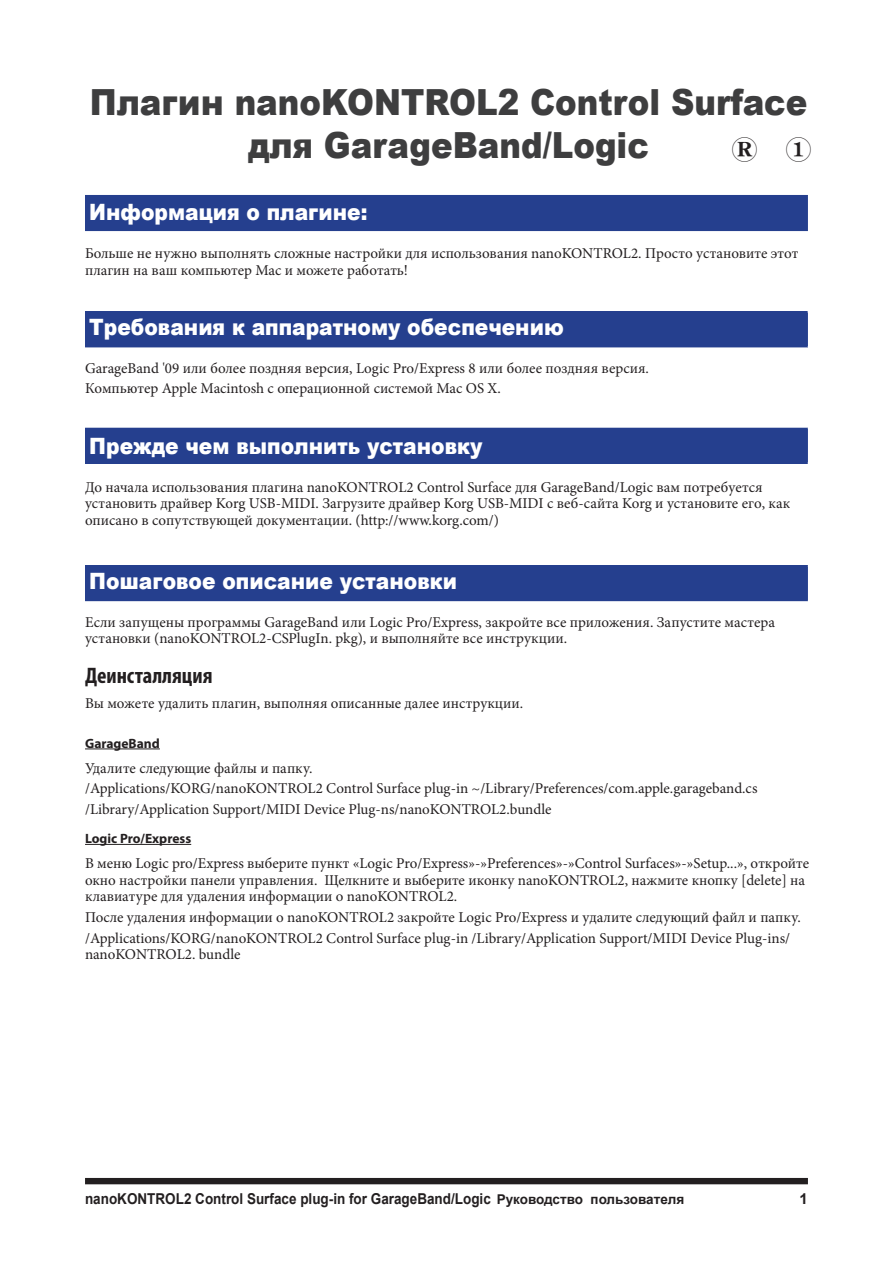
<style>
.page{position:relative;width:893px;height:1263px;background:#fff}
.page>*{position:absolute;margin:0;border:0;box-sizing:border-box;transform-origin:0 0}
._30{font:900 36px/43.2px "Arial";color:#3e3e3f;text-align:center;scale:.9 1}
.бел_14{font:900 22.5px "Arial";color:#fff;scale:.9 1}
._15{font:700 condensed 22.5px "Myriad Pro";color:#231f20}
.основной{font:15px/16.5px "Minion Pro";color:#231f20}
.t1{font:700 15px "Arial";color:#231f20;scale:.9 1}
.t2{font:700 15px "Arial";color:#231f20}
.основной-2{font:700 13.5px "Arial";color:#231f20}
._9{font:700 13.5px "Myriad Pro";color:#231f20}
._15_new{font:700 13.5px "Myriad Pro";color:#231f20}
</style>
<div class="page">
<div style="left:85px;top:1178px;width:723px;height:6px;background:#231f20"></div>
<div style="left:86px;top:195px;width:721px;height:35px;background:#253f8e"></div>
<hr style="left:85px;top:195px;width:723px;height:1px;background:#253f8e">
<hr style="left:807px;top:196px;width:1px;height:34px;background:#253f8e">
<hr style="left:85px;top:230px;width:723px;height:1px;background:#253f8e">
<div style="left:86px;top:312px;width:721px;height:35px;background:#253f8e"></div>
<hr style="left:85px;top:311px;width:723px;height:1px;background:#253f8e">
<hr style="left:807px;top:312px;width:1px;height:34px;background:#253f8e">
<hr style="left:85px;top:346px;width:723px;height:1px;background:#253f8e">
<div style="left:86px;top:428px;width:721px;height:35px;background:#253f8e"></div>
<hr style="left:85px;top:428px;width:723px;height:1px;background:#253f8e">
<hr style="left:807px;top:429px;width:1px;height:34px;background:#253f8e">
<hr style="left:85px;top:463px;width:723px;height:1px;background:#253f8e">
<div style="left:86px;top:566px;width:721px;height:35px;background:#253f8e"></div>
<hr style="left:85px;top:565px;width:723px;height:1px;background:#253f8e">
<hr style="left:807px;top:566px;width:1px;height:34px;background:#253f8e">
<hr style="left:85px;top:600px;width:723px;height:1px;background:#253f8e">
<hr style="left:85px;top:748px;width:75px;height:1px;background:#231f20">
<hr style="left:85px;top:844px;width:106px;height:1px;background:#231f20">
<p class="_30" style="left:90px;top:79px;width:799px">Плагин nanoKONTROL2 Control Surface для GarageBand/Logic</p>
<p class="бел_14" style="left:89px;top:196px;width:311px">Информация о плагине:</p>
<p class="основной" style="left:85px;top:245px;width:715px">Больше не нужно выполнять сложные настройки для использования nanoKONTROL2. Просто установите этот плагин на ваш компьютер Mac и можете работать!</p>
<p class="бел_14" style="left:89px;top:311px;width:529px">Требования к аппаратному обеспечению</p>
<p class="основной" style="left:85px;top:360px;width:565px">GarageBand '09 или более поздняя версия, Logic Pro/Express 8 или более поздняя версия.</p>
<p class="основной" style="left:85px;top:380px;width:417px">Компьютер Apple Macintosh с операционной системой Mac OS X.</p>
<p class="бел_14" style="left:89px;top:430px;width:438px">Прежде чем выполнить установку</p>
<p class="основной" style="left:85px;top:479px;width:707px">До начала использования плагина nanoKONTROL2 Control Surface для GarageBand/Logic вам потребуется установить драйвер Korg USB-MIDI. Загрузите драйвер Korg USB-MIDI с веб-сайта Korg и установите его, как описано в сопутствующей документации. (http://www.korg.com/)</p>
<p class="бел_14" style="left:89px;top:564px;width:410px">Пошаговое описание установки</p>
<p class="основной" style="left:85px;top:613px;width:691px">Если запущены программы GarageBand или Logic Pro/Express, закройте все приложения. Запустите мастера установки (nanoKONTROL2-CSPlugIn. pkg), и выполняйте все инструкции.</p>
<p class="_15" style="left:85px;top:661px;width:129px">Деинсталляция</p>
<p class="основной" style="left:85px;top:695px;width:440px">Вы можете удалить плагин, выполняя описанные далее инструкции.</p>
<p class="_15_new" style="left:85px;top:734px;width:76px">GarageBand</p>
<p class="основной" style="left:85px;top:760px;width:229px">Удалите следующие файлы и папку.</p>
<p class="основной" style="left:85px;top:780px;width:674px">/Applications/KORG/nanoKONTROL2 Control Surface plug-in ~/Library/Preferences/com.apple.garageband.cs</p>
<p class="основной" style="left:85px;top:801px;width:468px">/Library/Application Support/MIDI Device Plug-ns/nanoKONTROL2.bundle</p>
<p class="_9" style="left:85px;top:830px;width:108px">Logic Pro/Express</p>
<p class="основной" style="left:85px;top:855px;width:726px">В меню Logic pro/Express выберите пункт «Logic Pro/Express»-»Preferences»-»Control Surfaces»-»Setup...», откройте окно настройки панели управления. Щелкните и выберите иконку nanoKONTROL2, нажмите кнопку [delete] на клавиатуре для удаления информации о nanoKONTROL2.</p>
<p class="основной" style="left:85px;top:909px;width:717px">После удаления информации о nanoKONTROL2 закройте Logic Pro/Express и удалите следующий файл и папку.</p>
<p class="основной" style="left:85px;top:929px;width:707px">/Applications/KORG/nanoKONTROL2 Control Surface plug-in /Library/Application Support/MIDI Device Plug-ins/ nanoKONTROL2. bundle</p>
<p class="t1" style="left:85px;top:1188px;width:452px">nanoKONTROL2 Control Surface plug-in for GarageBand/Logic</p>
<p class="основной-2" style="left:497px;top:1190px;width:189px">Руководство пользователя</p>
<p class="t2" style="left:800px;top:1188px;width:10px">1</p>
</div>
